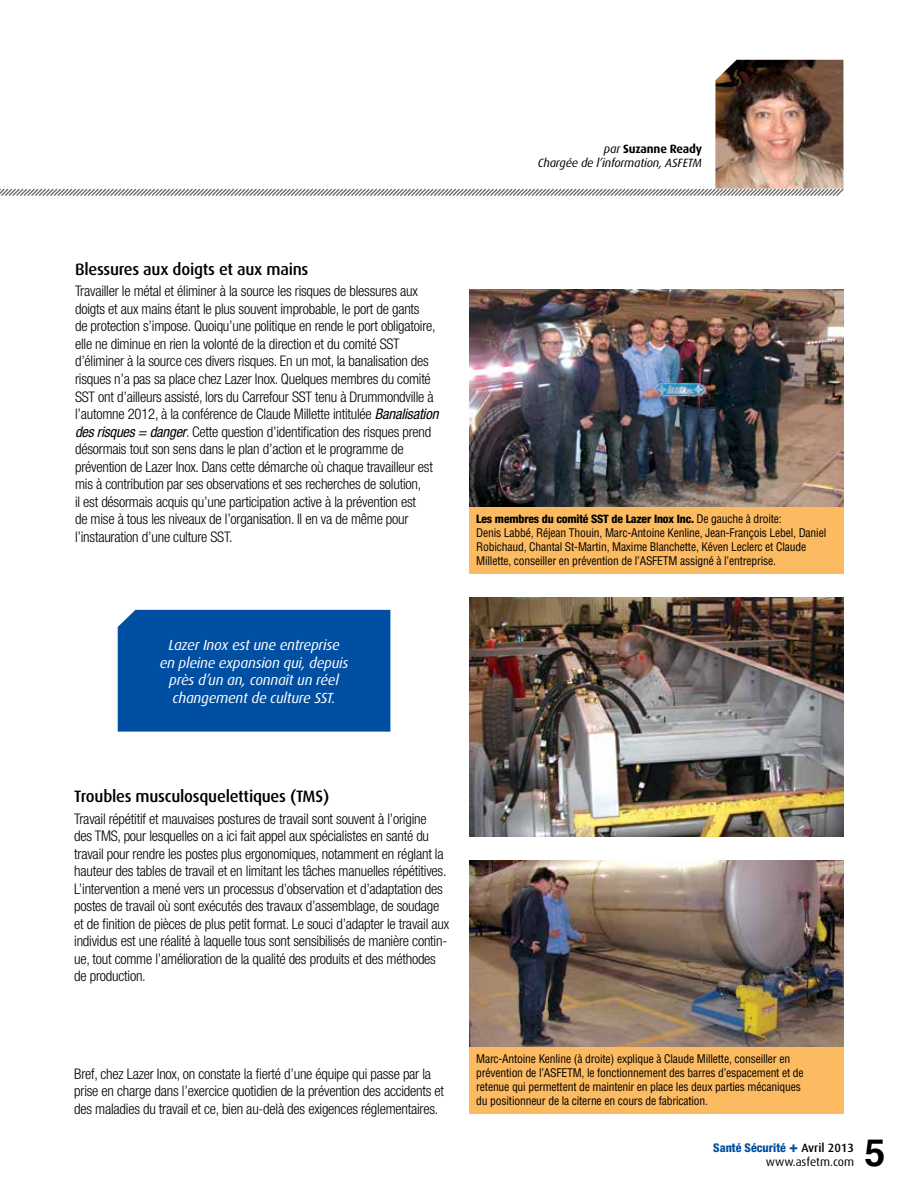
<style>
.page{position:relative;width:918px;height:1188px;background:#fff}
.page>*{position:absolute;margin:0;border:0;box-sizing:border-box;transform-origin:0 0}
.t1{font:700 37.5px "Helvetica";color:#000}
.t2{font:500 16.5px "Dax";letter-spacing:-.015em;color:#000}
.t3{font:300 condensed 14.7px/17.5px "Helvetica Neue";letter-spacing:-.015em;color:#000}
.t4{font:italic 14.7px/17.5px "Dax";letter-spacing:-.015em;color:#fff;text-align:center}
.t5{font:italic 12px/14.4px "Dax";letter-spacing:-.015em;color:#000;text-align:right}
.t6{font:800 condensed 12px "Helvetica Neue";color:#004fa3}
.t7{font:12px "Dax";color:#000}
.t8{font:condensed 11.7px/14px "Helvetica";letter-spacing:-.015em;color:#000}
.t9{font:800 condensed 11.7px "Helvetica Neue";letter-spacing:-.015em;color:#000}
.s1{font-weight:700;font-style:normal}
.s2{font-weight:400;font-style:italic}
.s3{font-family:"Helvetica";font-weight:400}
.s4{font-size:15px}
.s5{font-family:"Dax";font-weight:500;font-stretch:normal;color:#000}
</style>
<div class="page">
<svg style="left:0;top:60px;width:844px;height:136px"></svg>
<img style="left:716px;top:60px;width:127px;height:129px">
<img style="left:470px;top:860px;width:374px;height:187px">
<img style="left:470px;top:289px;width:374px;height:218px">
<div style="left:470px;top:507px;width:374px;height:66px;background:#fcba61"></div>
<div style="left:118px;top:610px;width:272px;height:122px;background:#004fa3"></div>
<div style="left:470px;top:1047px;width:374px;height:66px;background:#fcba61"></div>
<img style="left:470px;top:597px;width:374px;height:239px">
<p class="t5" style="left:538px;top:142px;width:166px">par <span class="s1">Suzanne Ready<br></span>Chargée de l’information, ASFETM</p>
<p class="t2" style="left:75px;top:260px;width:235px">Blessures aux doigts et aux mains</p>
<p class="t3" style="left:75px;top:282px;width:365px">Travailler le métal et éliminer à la source les risques de blessures aux doigts et aux mains étant le plus souvent improbable, le port de gants<br>de protection s’impose. Quoiqu’une politique en rende le port obligatoire, elle ne diminue en rien la volonté de la direction et du comité SST d’éliminer à la source ces divers risques. En un mot, la banalisation des risques n’a pas sa place chez Lazer Inox. Quelques membres du comité SST ont d’ailleurs assisté, lors du Carrefour SST tenu à Drummondville à l’automne 2012, à la conférence de Claude Millette intitulée <span class="s2">Banalisation des risques = danger</span>. Cette question d’identification des risques prend désormais tout son sens dans le plan d’action et le programme de prévention de Lazer Inox. Dans cette démarche où chaque travailleur est mis à contribution par ses observations et ses recherches de solution,<br>il est désormais acquis qu’une participation active à la prévention est<br>de mise à tous les niveaux de l’organisation. Il en va de même pour l’instauration d’une culture SST.</p>
<p class="t4" style="left:160px;top:637px;width:190px">Lazer Inox est une entreprise en pleine expansion qui, depuis près d’un an, connaît un réel changement de culture SST.</p>
<p class="t9" style="left:476px;top:512px;width:307px">Les membres du comité SST de Lazer Inox Inc. <span class="s3">De gauche à droite:</span></p>
<p class="t8" style="left:476px;top:526px;width:351px">Denis Labbé, Réjean Thouin, Marc-Antoine Kenline, Jean-François Lebel, Daniel<br>Robichaud, Chantal St-Martin, Maxime Blanchette, Kéven Leclerc et Claude<br>Millette, conseiller en prévention de l’ASFETM assigné à l’entreprise.</p>
<p class="t2" style="left:74px;top:788px;width:257px">Troubles musculosquelettiques (TMS)</p>
<p class="t3" style="left:74px;top:809px;width:376px">Travail répétitif et mauvaises postures de travail sont souvent à l’origine<br>des TMS, pour lesquelles on a ici fait appel aux spécialistes en santé du travail pour rendre les postes plus ergonomiques, notamment en réglant la hauteur des tables de travail et en limitant les tâches manuelles répétitives.<br>L’intervention a mené vers un processus d’observation et d’adaptation des postes de travail où sont exécutés des travaux d’assemblage, de soudage et de finition de pièces de plus petit format. Le souci d’adapter le travail aux individus est une réalité à laquelle tous sont sensibilisés de manière contin&shy;ue, tout comme l’amélioration de la qualité des produits et des méthodes de production.</p>
<p class="t3" style="left:74px;top:1065px;width:371px">Bref, chez Lazer Inox, on constate la fierté d’une équipe qui passe par la prise en charge dans l’exercice quotidien de la prévention des accidents et des maladies du travail et ce, bien au-delà des exigences réglementaires.</p>
<p class="t8" style="left:476px;top:1052px;width:329px">Marc-Antoine Kenline (à droite) explique à Claude Millette, conseiller en prévention de l’ASFETM, le fonctionnement des barres d’espacement et de retenue qui permettent de maintenir en place les deux parties mécaniques du positionneur de la citerne en cours de fabrication.</p>
<p class="t6" style="left:713px;top:1140px;width:142px">Santé Sécurité <span class="s4">+</span> <span class="s5">Avril 2013</span></p>
<p class="t7" style="left:766px;top:1156px;width:90px">www.asfetm.com</p>
<h1 class="t1" style="left:864px;top:1129px;width:22px">5</h1>
</div>
